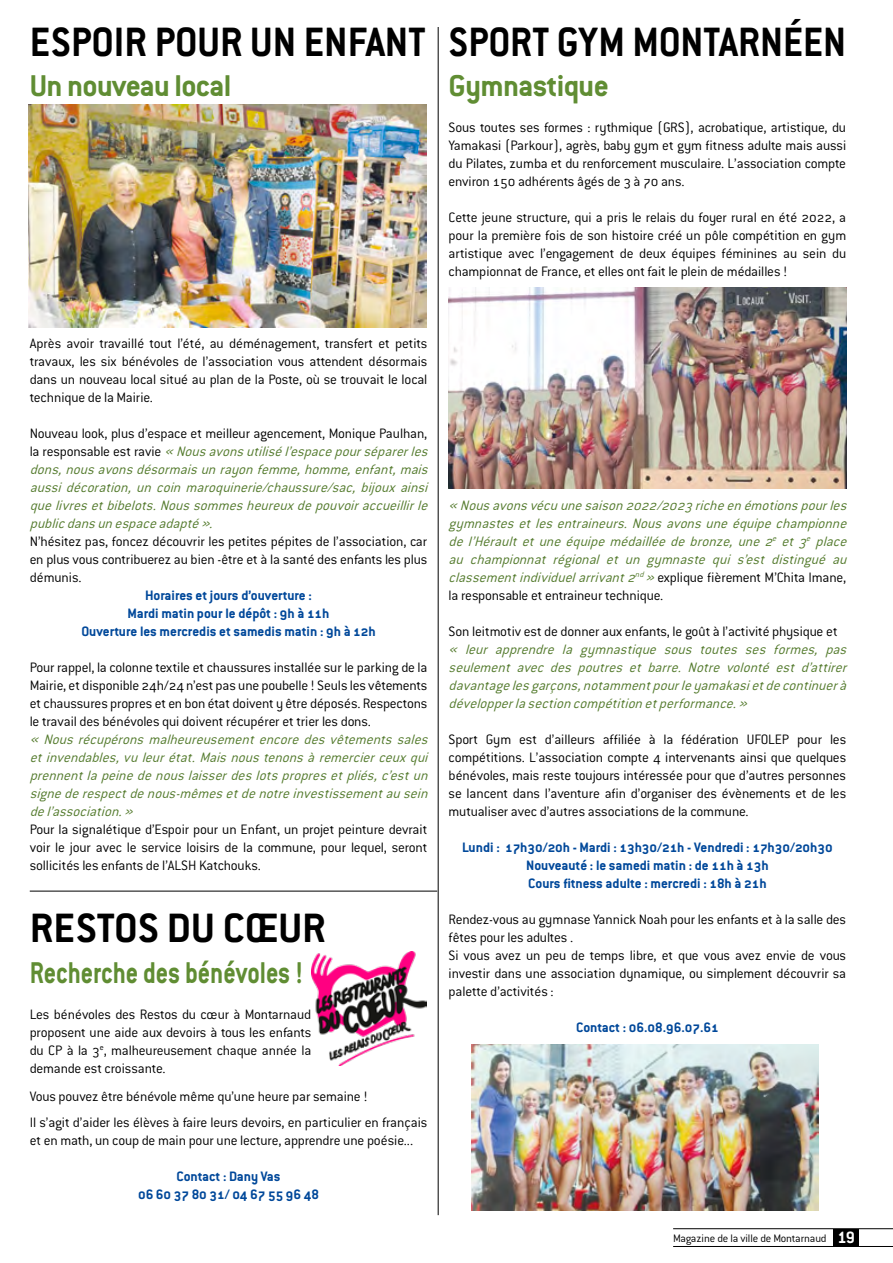
<style>
.page{position:relative;width:893px;height:1263px;background:#fff}
.page>*{position:absolute;margin:0;border:0;box-sizing:border-box;transform-origin:0 0}
.t1{font:700 45px "Conduit OSITC";color:#000;scale:.95 1}
.t2{font:700 45px "Conduit OSITC";color:#000;scale:.93 1}
.t3{font:700 45px "Conduit OSITC";color:#000}
.t4{font:700 33px "Conduit OSITC";letter-spacing:-.02em;color:#608d33}
.t5{font:700 33px "Conduit OSITC";color:#608d33;scale:.82 1}
.t6{font:300 15px/18px "Conduit OSITC";letter-spacing:-.01em;color:#000;text-align:justify}
.t7{font:italic 300 15px/18px "Conduit OSITC";color:#537a2c}
.t8{font:700 15px/18px "Conduit OSITC";color:#00489a;text-align:center}
.t9{font:300 12px "Conduit OSITC";letter-spacing:-.015em;color:#000}
.s1{font-style:normal;color:#000}
.s2{font-family:"Conduit ITC";font-weight:700;font-size:18px;color:#fff}
</style>
<div class="page">
<hr style="left:673px;top:1228px;width:220px;height:1px;background:#000">
<hr style="left:673px;top:1246px;width:220px;height:1px;background:#000">
<div style="left:833px;top:1229px;width:26px;height:18px;background:#000"></div>
<img style="left:29px;top:104px;width:397px;height:224px">
<img style="left:472px;top:1044px;width:346px;height:166px">
<img style="left:311px;top:951px;width:115px;height:115px">
<img style="left:449px;top:287px;width:397px;height:201px">
<hr style="left:438px;top:27px;width:1px;height:1188px;background:#000">
<hr style="left:30px;top:891px;width:407px;height:1px;background:#000">
<h1 class="t1" style="left:30px;top:14px;width:418px">ESPOIR POUR UN ENFANT</h1>
<h2 class="t4" style="left:30px;top:66px;width:203px">Un nouveau local</h2>
<h1 class="t2" style="left:449px;top:14px;width:429px">SPORT GYM MONTARNÉEN</h1>
<h2 class="t4" style="left:449px;top:66px;width:162px">Gymnastique</h2>
<p class="t6" style="left:449px;top:118px;width:399px">Sous toutes ses formes : rythmique (GRS), acrobatique, artistique, du Yamakasi (Parkour), agrès, baby gym et gym fitness adulte mais aussi du Pilates, zumba et du renforcement musculaire. L’association compte environ 150 adhérents âgés de 3 à 70 ans.</p>
<p class="t6" style="left:449px;top:208px;width:399px">Cette jeune structure, qui a pris le relais du foyer rural en été 2022, a pour la première fois de son histoire créé un pôle compétition en gym artistique avec l’engagement de deux équipes féminines au sein du championnat de France, et elles ont fait le plein de médailles !</p>
<p class="t6" style="left:30px;top:334px;width:399px">Après avoir travaillé tout l’été, au déménagement, transfert et petits travaux, les six bénévoles de l’association vous attendent désormais dans un nouveau local situé au plan de la Poste, où se trouvait le local technique de la Mairie.</p>
<p class="t7" style="left:30px;top:424px;width:404px"><span class="s1">Nouveau look, plus d’espace et meilleur agencement, Monique Paulhan, l a r e s p o n s a b l e e s t r a v i e</span> «Nousavonsutilisél’espacepourséparerles dons,nousavonsdésormaisunrayonfemme,homme,enfant,mais aussidécoration,uncoinmaroquinerie/chaussure/sac,bijouxainsi quelivresetbibelots.Noussommesheureuxdepouvoiraccueillirle publicdansunespaceadapté».</p>
<p class="t6" style="left:30px;top:532px;width:399px">N’hésitez pas, foncez découvrir les petites pépites de l’association, car en plus vous contribuerez au bien -être et à la santé des enfants les plus démunis.</p>
<p class="t8" style="left:81px;top:586px;width:296px">Horaires et jours d’ouverture :<br>Mardi matin pour le dépôt : 9h à 11h<br>Ouverture les mercredis et samedis matin : 9h à 12h</p>
<p class="t6" style="left:30px;top:658px;width:399px">Pour rappel, la colonne textile et chaussures installée sur le parking de la Mairie, et disponible 24h/24 n’est pas une poubelle ! Seuls les vêtements et chaussures propres et en bon état doivent y être déposés. Respectons le travail des bénévoles qui doivent récupérer et trier les dons.</p>
<p class="t7" style="left:30px;top:730px;width:404px;text-align:justify">«Nousrécupéronsmalheureusementencoredesvêtementssales etinvendables,vuleurétat.Maisnoustenonsàremercierceuxqui prennentlapeinedenouslaisserdeslotspropresetpliés,c’estun signederespectdenous-mêmesetdenotreinvestissementausein del’association.»</p>
<p class="t6" style="left:30px;top:820px;width:399px">Pour la signalétique d’Espoir pour un Enfant, un projet peinture devrait voir le jour avec le service loisirs de la commune, pour lequel, seront sollicités les enfants de l’ALSH Katchouks.</p>
<h1 class="t3" style="left:30px;top:901px;width:298px">RESTOS DU CŒUR</h1>
<h2 class="t5" style="left:30px;top:952px;width:335px">Recherche des bénévoles !</h2>
<p class="t6" style="left:30px;top:1005px;width:283px">Les bénévoles des Restos du cœur à Montarnaud proposent une aide aux devoirs à tous les enfants du CP à la 3<sup>e</sup>, malheureusement chaque année la demande est croissante.</p>
<p class="t6" style="left:30px;top:1083px;width:399px;line-height:25.5px">Vous pouvez être bénévole même qu’une heure par semaine !<br>Il s’agit d’aider les élèves à faire leurs devoirs, en particulier en français</p>
<p class="t6" style="left:30px;top:1131px;width:385px">et en math, un coup de main pour une lecture, apprendre une poésie...</p>
<p class="t8" style="left:138px;top:1167px;width:182px">Contact : Dany Vas<br>06 60 37 80 31/ 04 67 55 96 48</p>
<p class="t7" style="left:449px;top:496px;width:404px">«Nousavonsvécuunesaison2022/2023richeenémotionspourles gymnastesetlesentraineurs.Nousavonsuneéquipechampionne del’Héraultetuneéquipemédailléedebronze,une2<sup>e</sup> et3<sup>e</sup> place au championnat régional et un gymnaste qui s’est distingué au classementindividuelarrivant2<sup>nd</sup>»<span class="s1">ex p l i q u e fi è r e m e n t M ’ C h i t a I m a n e , la responsable et entraineur technique.</span></p>
<p class="t6" style="left:449px;top:622px;width:390px">Son leitmotiv est de donner aux enfants, le goût à l’activité physique et</p>
<p class="t7" style="left:449px;top:640px;width:404px;text-align:justify">« leur apprendre la gymnastique sous toutes ses formes, pas seulement avec des poutres et barre. Notre volonté est d’attirer davantagelesgarçons,notammentpourleyamakasietdecontinuerà développerlasectioncompétitionetperformance.»</p>
<p class="t6" style="left:449px;top:730px;width:399px">Sport Gym est d’ailleurs affiliée à la fédération UFOLEP pour les compétitions. L’association compte 4 intervenants ainsi que quelques bénévoles, mais reste toujours intéressée pour que d’autres personnes se lancent dans l’aventure afin d’organiser des évènements et de les mutualiser avec d’autres associations de la commune.</p>
<p class="t8" style="left:462px;top:838px;width:372px">Lundi : 17h30/20h - Mardi : 13h30/21h - Vendredi : 17h30/20h30<br>Nouveauté : le samedi matin : de 11h à 13h<br>Cours fitness adulte : mercredi : 18h à 21h</p>
<p class="t6" style="left:449px;top:910px;width:399px;text-align:left">Rendez-vous au gymnase Yannick Noah pour les enfants et à la salle des fêtes pour les adultes .<br>Si vous avez un peu de temps libre, et que vous avez envie de vous investir dans une association dynamique, ou simplement découvrir sa palette d’activités :</p>
<p class="t8" style="left:576px;top:1018px;width:144px">Contact : 06.08.96.07.61</p>
<p class="t9" style="left:673px;top:1231px;width:183px">Magazine de la ville de Montarnaud <span class="s2">19</span></p>
</div>
